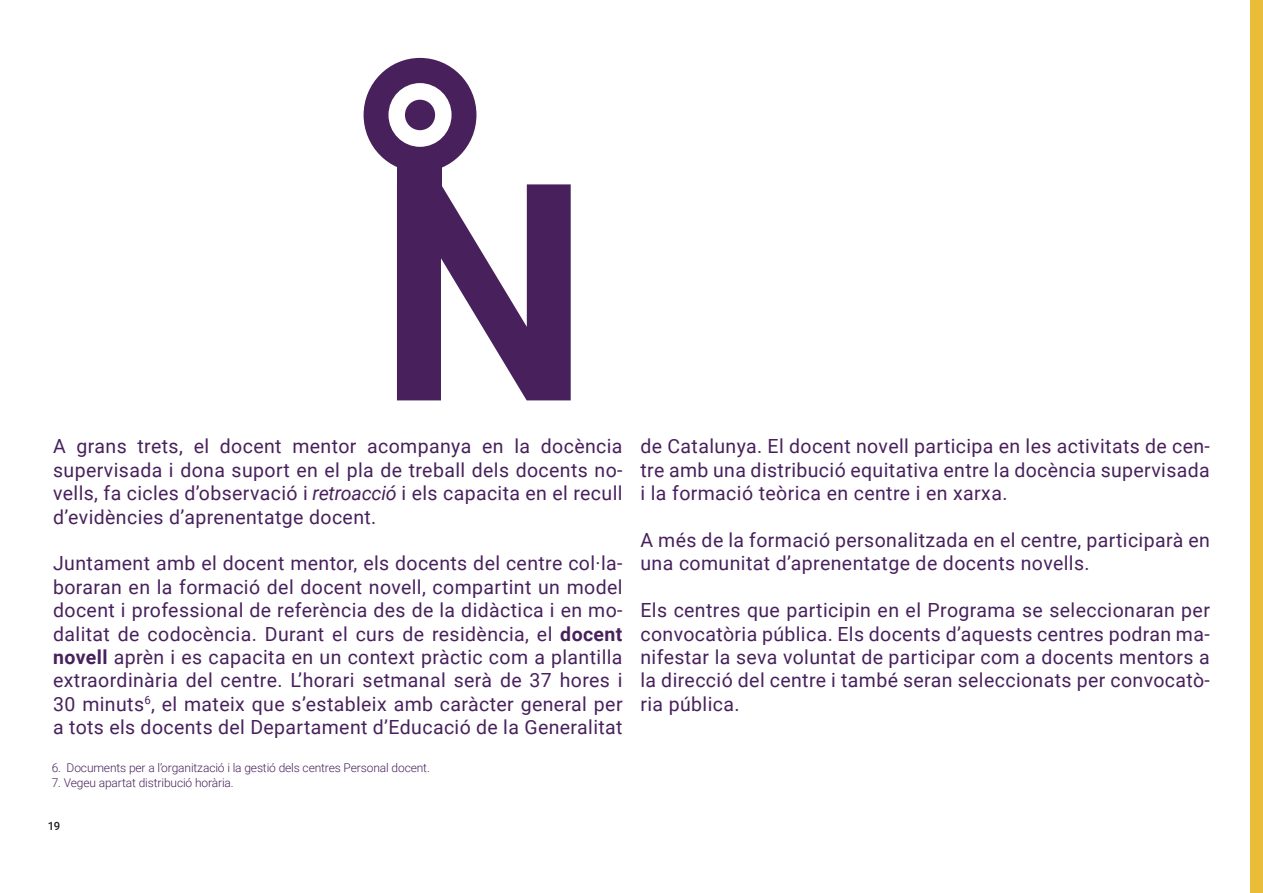
<style>
.page{position:relative;width:1263px;height:893px;background:#fff}
.page>*{position:absolute;margin:0;border:0;box-sizing:border-box;transform-origin:0 0}
.t1{font:19.5px/23.4px "Roboto";letter-spacing:.02em;color:#48215c;text-align:justify}
.Estilo_de_párrafo_1{font:300 12px "Roboto";letter-spacing:-.01em;color:#48215c}
.t2{font:500 11.4px "Roboto";color:#231f20}
.s1{font-style:italic}
.s2{font-weight:700}
</style>
<div class="page">
<div style="left:1250px;top:0;width:13px;height:893px;background:#e9bd37"></div>
<svg style="left:397px;top:184px;width:174px;height:216px"></svg>
<div style="left:397px;top:166px;width:45px;height:20px;background:#48215c"></div>
<svg style="left:364px;top:58px;width:112px;height:110px"></svg>
<div style="left:405px;top:100px;width:30px;height:30px;background:#48215c;border-radius:50%"></div>
<p class="t1" style="left:53px;top:434px;width:571px">A grans trets, el docent mentor acompanya en la docència supervisada i dona suport en el pla de treball dels docents no&shy;vells, fa cicles d’observació i <span class="s1">retroacció</span> i els capacita en el recull d’evidències d’aprenentatge docent.</p>
<p class="t1" style="left:53px;top:551px;width:571px">Juntament amb el docent mentor, els docents del centre col·la&shy;boraran en la formació del docent novell, compartint un model docent i professional de referència des de la didàctica i en mo&shy;dalitat de codocència. Durant el curs de residència, el <span class="s2">docent novell</span> aprèn i es capacita en un context pràctic com a plantilla extraordinària del centre. L’horari setmanal serà de 37 hores i 30 minuts<sup>6</sup>, el mateix que s’estableix amb caràcter general per a tots els docents del Departament d’Educació de la Generalitat</p>
<p class="Estilo_de_párrafo_1" style="left:52px;top:760px;width:380px">6. Documents per a l’organització i la gestió dels centres Personal docent.</p>
<p class="Estilo_de_párrafo_1" style="left:52px;top:774px;width:184px">7. Vegeu apartat distribució horària.</p>
<p class="t2" style="left:47px;top:818px;width:15px">19</p>
<p class="t1" style="left:640px;top:434px;width:571px">de Catalunya. El docent novell participa en les activitats de cen&shy;tre amb una distribució equitativa entre la docència supervisada i la formació teòrica en centre i en xarxa.</p>
<p class="t1" style="left:640px;top:528px;width:571px">A més de la formació personalitzada en el centre, participarà en una comunitat d’aprenentatge de docents novells.</p>
<p class="t1" style="left:640px;top:598px;width:571px">Els centres que participin en el Programa se seleccionaran per convocatòria pública. Els docents d’aquests centres podran ma&shy;nifestar la seva voluntat de participar com a docents mentors a la direcció del centre i també seran seleccionats per convocatò&shy;ria pública.</p>
</div>
